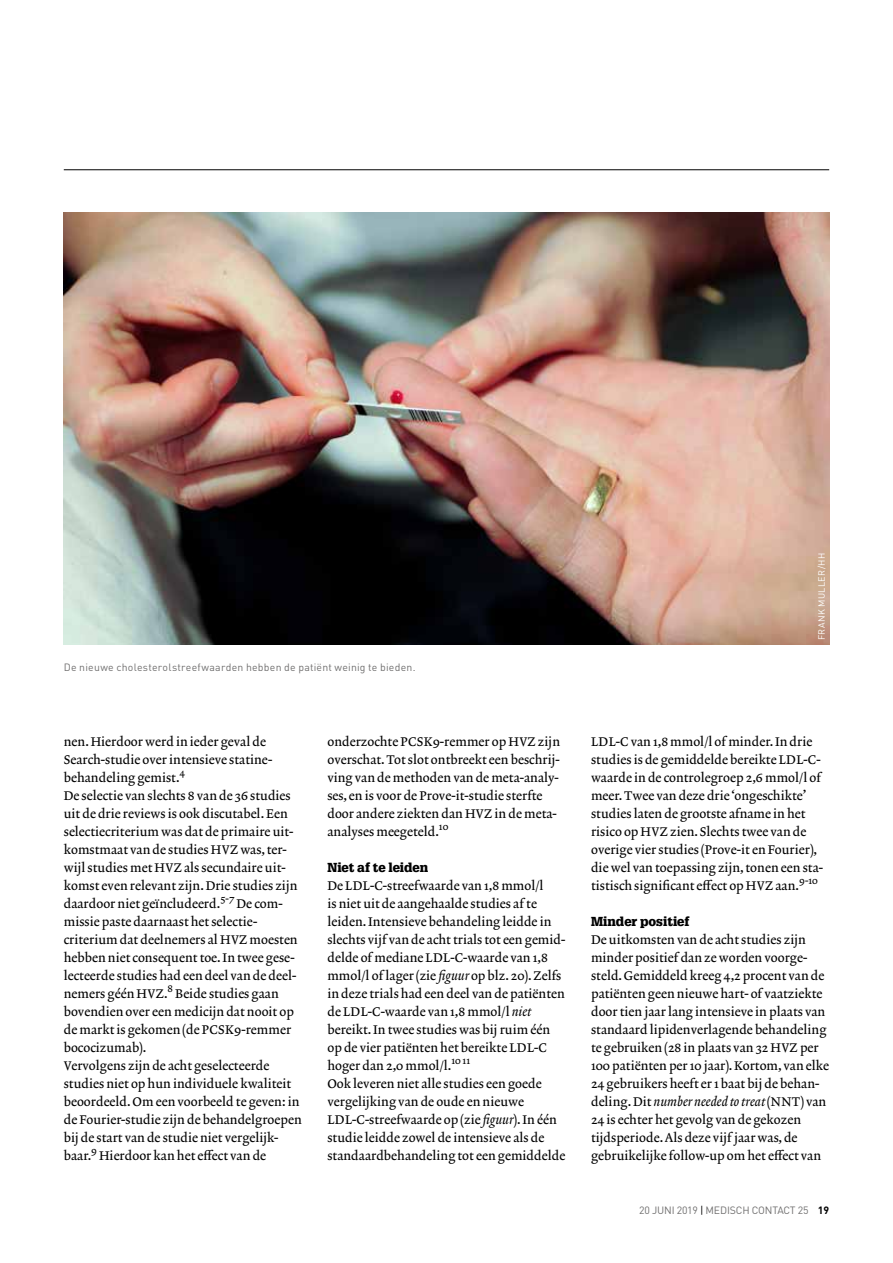
<style>
.page{position:relative;width:893px;height:1263px;background:#fff}
.page>*{position:absolute;margin:0;border:0;box-sizing:border-box;transform-origin:0 0}
.t1{font:12.75px/18px "Lexicon No 2 Roman A";color:#000}
.t2{font:12.75px "Lexicon No 2 Italic A";color:#000}
.t3{font:900 12.75px "Glypha LT Std";color:#000}
.t4{font:10.5px "DINOT";letter-spacing:.02em;color:#706f6f}
.t5{font:10.5px "DINOT";letter-spacing:-.015em;color:#706f6f}
.t6{font:10.2px "Lexicon No 2 Roman A";color:#000}
.t7{font:9px "DINOT";letter-spacing:.045em;color:#fff}
.s1{font-family:"Lexicon No 2 Italic A"}
.s2{font-family:"Lexicon No 2 Roman A"}
.s3{color:#000}
.s4{font-weight:700;color:#000}
</style>
<div class="page">
<img style="left:64px;top:213px;width:765px;height:432px">
<hr style="left:64px;top:169px;width:765px;height:1px;background:#000">
<p class="t4" style="left:64px;top:660px;width:353px">De nieuwe cholesterolstreefwaarden hebben de patiënt weinig te bieden.</p>
<p class="t1" style="left:64px;top:733px;width:210px">nen. Hierdoor werd in ieder geval de<br>Search-studie over intensieve statine&shy;behandeling gemist.</p>
<p class="t6" style="left:180px;top:766px;width:7px">4</p>
<p class="t1" style="left:64px;top:787px;width:235px">De selectie van slechts 8 van de 36 studies uit de drie reviews is ook discutabel. Een selectiecriterium was dat de primaire uit&shy;komstmaat van de studies HVZ was, ter&shy;wijl studies met HVZ als secundaire uit&shy;komst even relevant zijn. Drie studies zijn daardoor niet geïncludeerd.</p>
<p class="t6" style="left:220px;top:892px;width:16px">5-7</p>
<p class="t1" style="left:64px;top:895px;width:235px;text-indent:173px">De com&shy;missie paste daarnaast het selectie&shy;criterium dat deelnemers al HVZ moesten hebben niet consequent toe. In twee gese&shy;lecteerde studies had een deel van de deel&shy;nemers géén HVZ.</p>
<p class="t6" style="left:168px;top:982px;width:7px">8</p>
<p class="t1" style="left:64px;top:985px;width:240px;text-indent:111px">Beide studies gaan bovendien over een medicijn dat nooit op de markt is gekomen (de PCSK9-remmer bococizumab).<br>Vervolgens zijn de acht geselecteerde studies niet op hun individuele kwaliteit beoordeeld. Om een voorbeeld te geven: in de Fourier-studie zijn de behandelgroepen bij de start van de studie niet vergelijk&shy;baar.</p>
<p class="t6" style="left:91px;top:1144px;width:7px">9</p>
<p class="t1" style="left:99px;top:1147px;width:169px">Hierdoor kan het effect van de</p>
<p class="t1" style="left:327px;top:733px;width:234px">onderzochte PCSK9-remmer op HVZ zijn overschat. Tot slot ontbreekt een beschrij&shy;ving van de methoden van de meta-analy&shy;ses, en is voor de Prove-it-studie sterfte door andere ziekten dan HVZ in de meta&shy;analyses meegeteld.</p>
<p class="t6" style="left:439px;top:820px;width:11px">10</p>
<p class="t3" style="left:327px;top:860px;width:102px">Niet af te leiden</p>
<p class="t1" style="left:327px;top:877px;width:239px">De LDL-C-streefwaarde van 1,8 mmol/l<br>is niet uit de aangehaalde studies af te leiden. Intensieve behandeling leidde in slechts vijf van de acht trials tot een gemid&shy;delde of mediane LDL-C-waarde van 1,8 mmol/l of lager (zie <span class="s1">figuur</span> op blz. 20). Zelfs in deze trials had een deel van de patiënten de LDL-C-waarde van 1,8 mmol/l <span class="s1">niet </span>bereikt. In twee studies was bij ruim één op de vier patiënten het bereikte LDL-C hoger dan 2,0 mmol/l.</p>
<p class="t6" style="left:451px;top:1054px;width:20px">10 11</p>
<p class="t1" style="left:327px;top:1075px;width:239px">Ook leveren niet alle studies een goede vergelijking van de oude en nieuwe LDL-C-streefwaarde op (zie <span class="s1">figuur</span>). In één studie leidde zowel de intensieve als de standaardbehandeling tot een gemiddelde</p>
<p class="t7" style="left:816px;top:640px;width:89px;rotate:-90deg">FRANK MULLER/HH</p>
<p class="t1" style="left:591px;top:733px;width:233px">LDL-C van 1,8 mmol/l of minder. In drie studies is de gemiddelde bereikte LDL-C&shy;waarde in de controlegroep 2,6 mmol/l of meer. Twee van deze drie ‘ongeschikte’ studies laten de grootste afname in het risico op HVZ zien. Slechts twee van de overige vier studies (Prove-it en Fourier), die wel van toepassing zijn, tonen een sta&shy;tistisch significant effect op HVZ aan.</p>
<p class="t6" style="left:799px;top:874px;width:20px">9-10</p>
<p class="t3" style="left:591px;top:914px;width:100px">Minder positief</p>
<p class="t1" style="left:591px;top:931px;width:240px">De uitkomsten van de acht studies zijn minder positief dan ze worden voorge&shy;steld. Gemiddeld kreeg 4,2 procent van de patiënten geen nieuwe hart- of vaatziekte door tien jaar lang intensieve in plaats van standaard lipidenverlagende behandeling te gebruiken (28 in plaats van 32 HVZ per 100 patiënten per 10 jaar). Kortom, van elke 24 gebruikers heeft er 1 baat bij de behan-</p>
<p class="t2" style="left:591px;top:1094px;width:237px"><span class="s2">deling. Dit</span> number needed to treat <span class="s2">(NNT) van</span></p>
<p class="t1" style="left:591px;top:1111px;width:232px">24 is echter het gevolg van de gekozen tijdsperiode. Als deze vijf jaar was, de gebruikelijke follow-up om het effect van</p>
<p class="t5" style="left:639px;top:1203px;width:192px">20 JUNI 2019 <span class="s3">|</span> MEDISCH CONTACT 25 <span class="s4">19</span></p>
</div>
